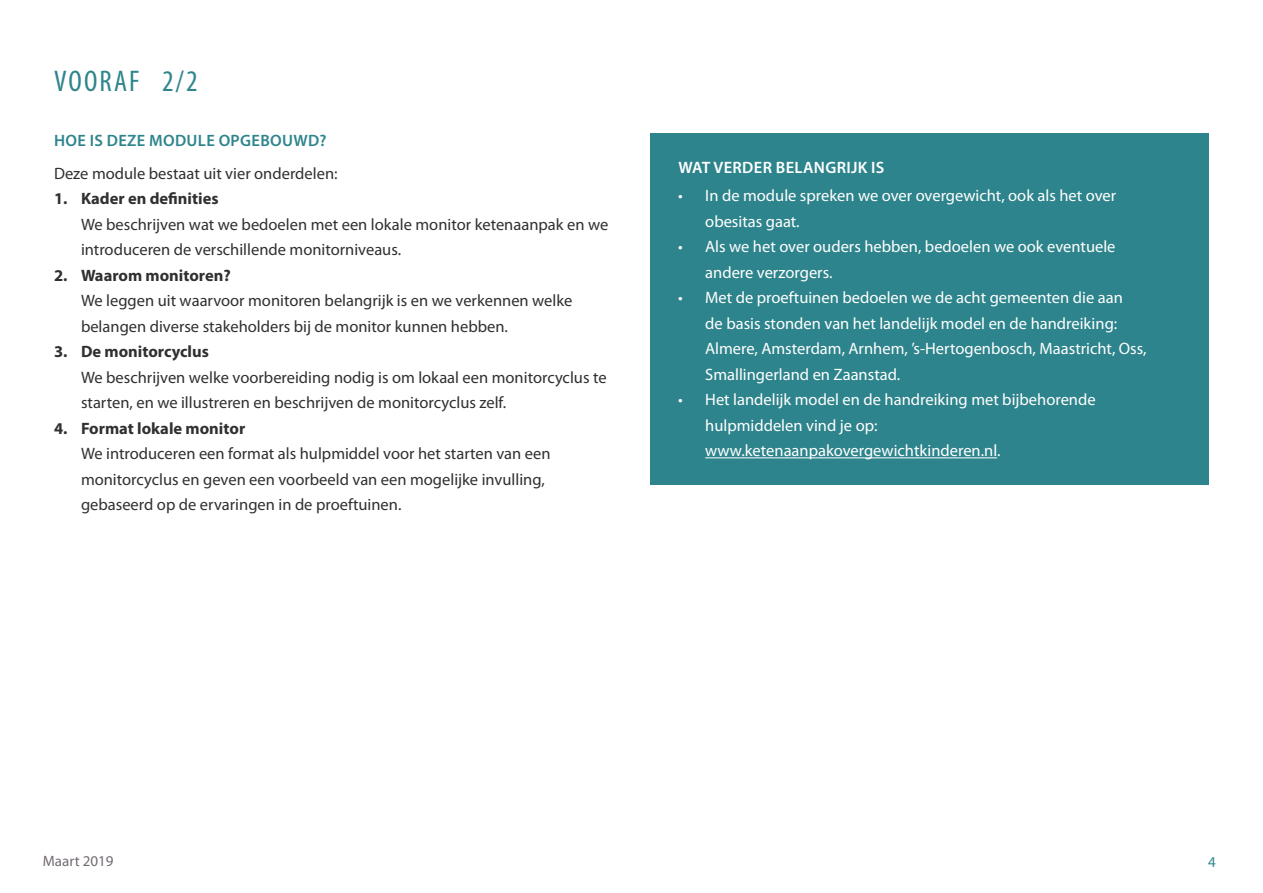
<style>
.page{position:relative;width:1263px;height:893px;background:#fff}
.page>*{position:absolute;margin:0;border:0;box-sizing:border-box;transform-origin:0 0}
.t1{font:condensed 30px "Myriad Pro";letter-spacing:.07em;color:#2e858c}
.t2{font:16.5px/25.5px "Myriad Pro";color:#303030}
.t3{font:16.5px/25.5px "Myriad Pro";color:#fff}
.t4{font:700 16.5px "Myriad Pro";color:#303030}
.t5{font:600 16.5px "Myriad Pro";letter-spacing:.02em;color:#2e858c}
.t6{font:600 16.5px "Myriad Pro";letter-spacing:.02em;color:#fff}
.t7{font:15px "Myriad Pro";color:#736b73}
.t8{font:15px "Myriad Pro";color:#2e858c}
</style>
<div class="page">
<div style="left:651px;top:134px;width:558px;height:351px;background:#2e848c"></div>
<hr style="left:705px;top:457px;width:292px;height:1px;background:#fff">
<h1 class="t1" style="left:54px;top:62px;width:145px">VOORAF 2/2</h1>
<p class="t5" style="left:54px;top:130px;width:274px">HOE IS DEZE MODULE OPGEBOUWD?</p>
<p class="t2" style="left:54px;top:160px;width:285px">Deze module bestaat uit vier onderdelen:</p>
<p class="t4" style="left:54px;top:188px;width:166px">1. Kader en definities</p>
<p class="t2" style="left:81px;top:211px;width:529px">We beschrijven wat we bedoelen met een lokale monitor ketenaanpak en we introduceren de verschillende monitorniveaus.</p>
<p class="t4" style="left:54px;top:265px;width:178px">2. Waarom monitoren?</p>
<p class="t2" style="left:81px;top:288px;width:493px">We leggen uit waarvoor monitoren belangrijk is en we verkennen welke belangen diverse stakeholders bij de monitor kunnen hebben.</p>
<p class="t4" style="left:54px;top:341px;width:156px">3. De monitorcyclus</p>
<p class="t2" style="left:81px;top:364px;width:527px">We beschrijven welke voorbereiding nodig is om lokaal een monitorcyclus te starten, en we illustreren en beschrijven de monitorcyclus zelf.</p>
<p class="t4" style="left:54px;top:418px;width:193px">4. Format lokale monitor</p>
<p class="t2" style="left:81px;top:441px;width:471px">We introduceren een format als hulpmiddel voor het starten van een monitorcyclus en geven een voorbeeld van een mogelijke invulling, gebaseerd op de ervaringen in de proeftuinen.</p>
<p class="t6" style="left:678px;top:157px;width:208px">WAT VERDER BELANGRIJK IS</p>
<p class="t3" style="left:705px;top:183px;width:412px;text-indent:-27px">• In de module spreken we over overgewicht, ook als het over obesitas gaat.</p>
<p class="t3" style="left:705px;top:234px;width:412px;text-indent:-27px">• Als we het over ouders hebben, bedoelen we ook eventuele andere verzorgers.</p>
<p class="t3" style="left:705px;top:285px;width:443px;text-indent:-27px">• Met de proeftuinen bedoelen we de acht gemeenten die aan<br>de basis stonden van het landelijk model en de handreiking:<br>Almere, Amsterdam, Arnhem, ’s-Hertogenbosch, Maastricht, Oss, Smallingerland en Zaanstad.</p>
<p class="t3" style="left:705px;top:387px;width:392px;text-indent:-27px">• Het landelijk model en de handreiking met bijbehorende hulpmiddelen vind je op: www.ketenaanpakovergewichtkinderen.nl.</p>
<p class="t7" style="left:43px;top:852px;width:72px">Maart 2019</p>
<p class="t8" style="left:1208px;top:853px;width:9px">4</p>
</div>
